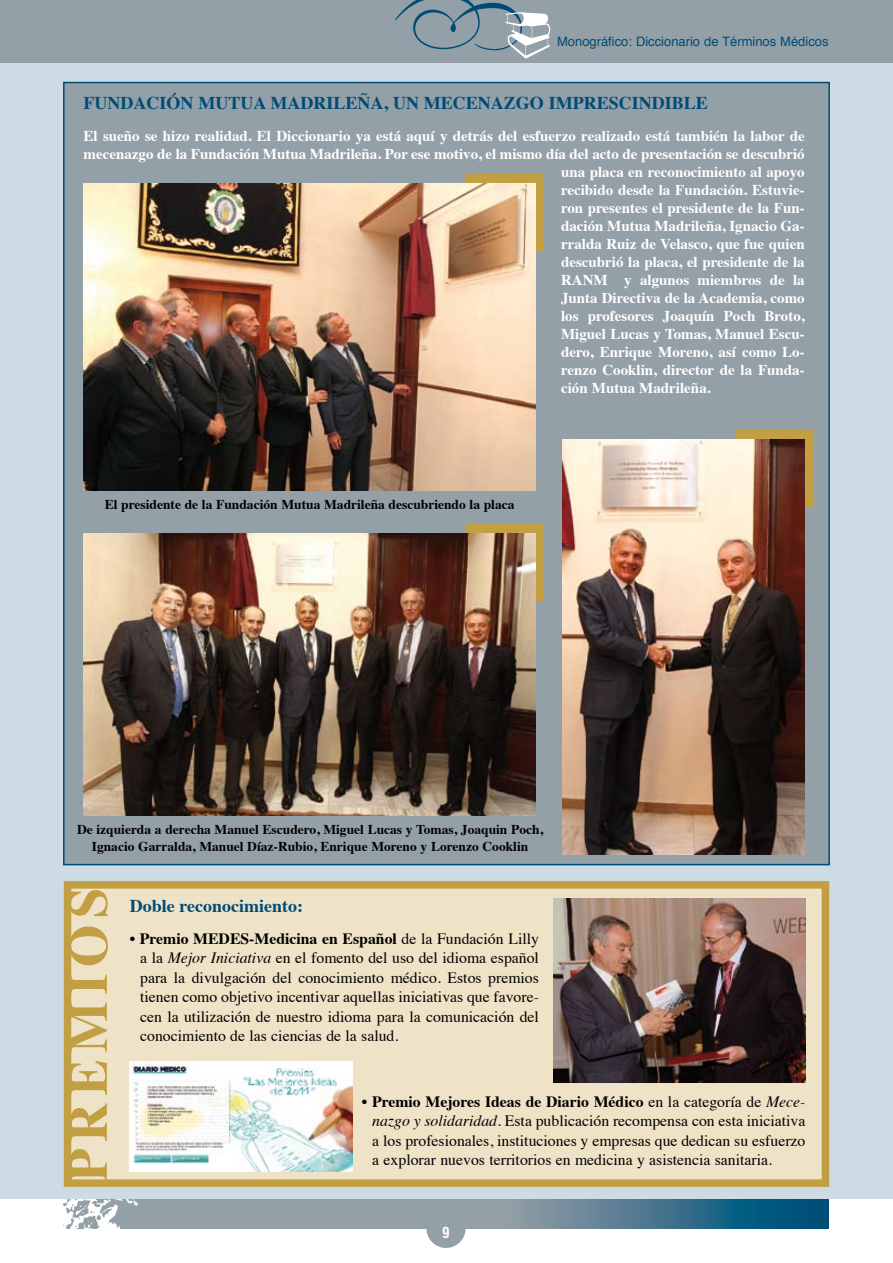
<style>
.page{position:relative;width:893px;height:1263px;background:#fff}
.page>*{position:absolute;margin:0;border:0;box-sizing:border-box;transform-origin:0 0}
.t1{font:700 54.6px "Times";letter-spacing:.12em;color:#c39f44}
.t2{font:700 18px "Times";color:#004c77}
.t3{font:15.75px/19.5px "Times";color:#000;text-align:justify}
.t4{font:700 15px "Times";color:#fff}
.t5{font:700 condensed 15px "Helvetica";color:#fff}
.t6{font:700 13.5px/16.5px "Times";color:#000;text-align:center}
.t7{font:12.9px "Helvetica";color:#004c77}
.s1{color:#fff}
.s2{font-weight:700}
.s3{font-style:italic}
</style>
<div class="page">
<div style="left:63px;top:1199px;width:440px;height:29px;background:#94a0a7"></div>
<svg style="left:503px;top:1199px;width:325px;height:29px"></svg>
<img style="left:63px;top:1199px;width:75px;height:29px">
<div style="left:426px;top:1209px;width:40px;height:39px;background:#94a0a7;border-radius:50%"></div>
<div style="left:0;top:0;width:893px;height:64px;background:#94a0a7"></div>
<div style="left:0;top:64px;width:893px;height:1135px;background:#ccdbe4"></div>
<svg style="left:395px;top:0;width:127px;height:50px"></svg>
<div style="left:63px;top:82px;width:767px;height:783px;background:#94a0a7;border:2px solid #004c77"></div>
<div style="left:736px;top:430px;width:78px;height:78px;background:#c39f44"></div>
<img style="left:562px;top:440px;width:243px;height:414px">
<div style="left:466px;top:524px;width:78px;height:78px;background:#c39f44"></div>
<img style="left:84px;top:534px;width:452px;height:281px">
<div style="left:466px;top:174px;width:78px;height:78px;background:#c39f44"></div>
<img style="left:84px;top:184px;width:452px;height:307px">
<div style="left:64px;top:881px;width:765px;height:306px;background:#eee2c7;border:8px solid #c39f44"></div>
<img style="left:130px;top:1061px;width:222px;height:111px">
<img style="left:554px;top:898px;width:252px;height:184px">
<p class="t7" style="left:501px;top:31px;width:329px"><span class="s1">◻</span> Monográfico: Diccionario de Términos Médicos</p>
<p class="t2" style="left:84px;top:86px;width:626px">FUNDACIÓN MUTUA MADRILEÑA, UN MECENAZGO IMPRESCINDIBLE</p>
<p class="t4" style="left:84px;top:122px;width:723px">El sueño se hizo realidad. El Diccionario ya está aquí y detrás del esfuerzo realizado está también la labor de</p>
<p class="t4" style="left:84px;top:140px;width:723px">mecenazgo de la Fundación Mutua Madrileña. Por ese motivo, el mismo día del acto de presentación se descubrió</p>
<p class="t4" style="left:561px;top:158px;width:245px">una placa en reconocimiento al apoyo</p>
<p class="t4" style="left:561px;top:176px;width:245px">recibido desde la Fundación. Estuvie-</p>
<p class="t4" style="left:561px;top:194px;width:245px">ron presentes el presidente de la Fun-</p>
<p class="t4" style="left:561px;top:212px;width:245px">dación Mutua Madrileña, Ignacio Ga-</p>
<p class="t4" style="left:561px;top:230px;width:245px">rralda Ruiz de Velasco, que fue quien</p>
<p class="t4" style="left:561px;top:248px;width:245px">descubrió la placa, el presidente de la</p>
<p class="t4" style="left:561px;top:266px;width:245px">RANM y algunos miembros de la</p>
<p class="t4" style="left:561px;top:284px;width:245px">Junta Directiva de la Academia, como</p>
<p class="t4" style="left:561px;top:302px;width:245px">los profesores Joaquín Poch Broto,</p>
<p class="t4" style="left:561px;top:320px;width:245px">Miguel Lucas y Tomas, Manuel Escu-</p>
<p class="t4" style="left:561px;top:338px;width:245px">dero, Enrique Moreno, así como Lo-</p>
<p class="t4" style="left:561px;top:356px;width:245px">renzo Cooklin, director de la Funda-</p>
<p class="t4" style="left:561px;top:374px;width:151px">ción Mutua Madrileña.</p>
<p class="t6" style="left:105px;top:495px;width:411px">El presidente de la Fundación Mutua Madrileña descubriendo la placa</p>
<p class="t6" style="left:77px;top:820px;width:467px">De izquierda a derecha Manuel Escudero, Miguel Lucas y Tomas, Joaquin Poch,<br>Ignacio Garralda, Manuel Díaz-Rubio, Enrique Moreno y Lorenzo Cooklin</p>
<h1 class="t1" style="left:36px;top:1182px;width:296px;rotate:-90deg">PREMIOS</h1>
<p class="t2" style="left:130px;top:888px;width:175px">Doble reconocimiento:</p>
<p class="t3" style="left:140px;top:927px;width:400px;text-indent:-11px">• <span class="s2">Premio MEDES-Medicina en Español</span> de la Fundación Lilly a la <span class="s3">Mejor Iniciativa</span> en el fomento del uso del idioma español para la divulgación del conocimiento médico. Estos premios tienen como objetivo incentivar aquellas iniciativas que favore&shy;cen la utilización de nuestro idioma para la comunicación del conocimiento de las ciencias de la salud.</p>
<p class="t3" style="left:372px;top:1090px;width:435px;text-indent:-11px">• <span class="s2">Premio Mejores Ideas de Diario Médico</span> en la categoría de <span class="s3">Mece&shy;nazgo y solidaridad</span>. Esta publicación recompensa con esta iniciativa a los profesionales, instituciones y empresas que dedican su esfuerzo a explorar nuevos territorios en medicina y asistencia sanitaria.</p>
<p class="t5" style="left:442px;top:1223px;width:9px">9</p>
</div>
